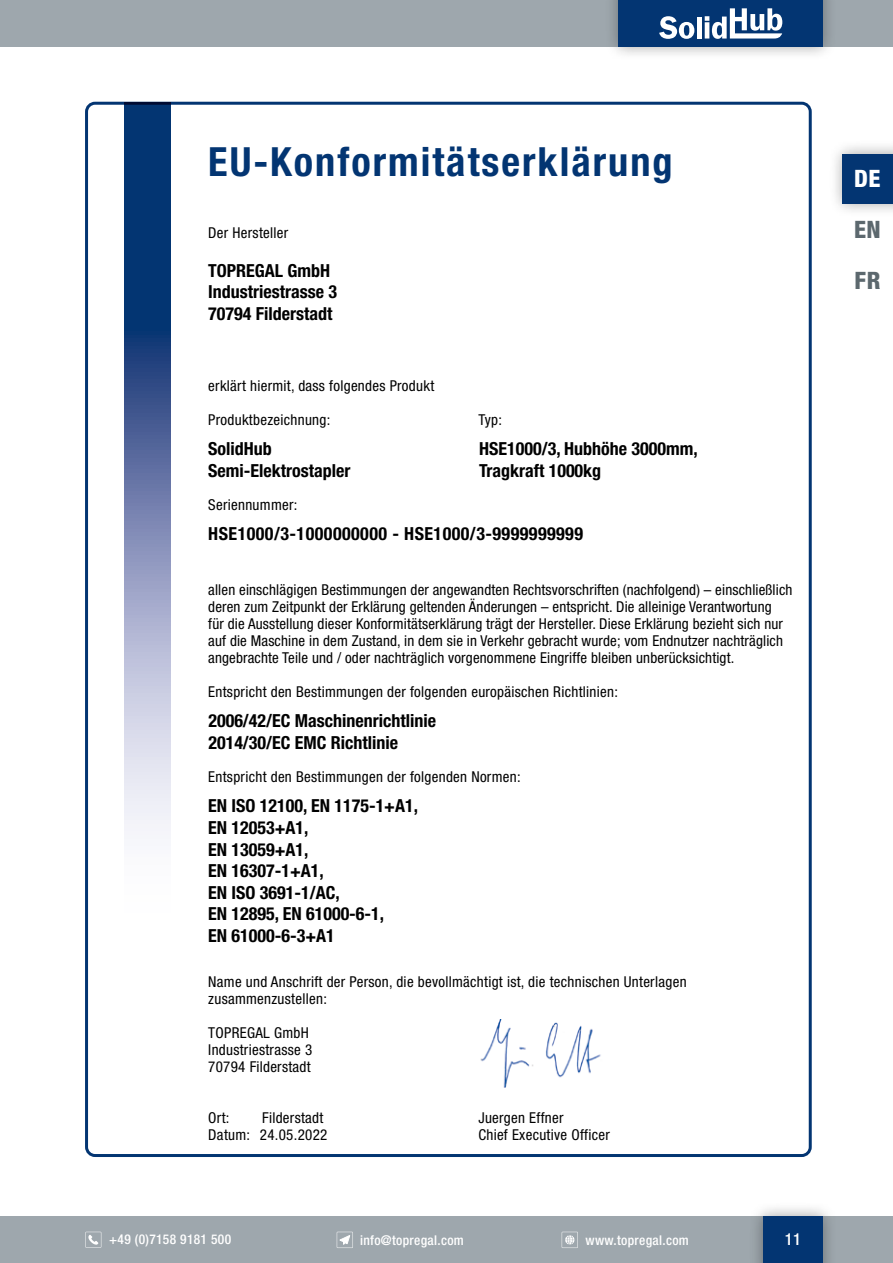
<style>
.page{position:relative;width:893px;height:1263px;background:#fff}
.page>*{position:absolute;margin:0;border:0;box-sizing:border-box;transform-origin:0 0}
.t1{font:700 condensed 40.35px "Helvetica Neue LT Pro";letter-spacing:.05em;color:#033572}
.t2{font:800 condensed 24px/51px "Helvetica Neue LT Pro";color:#5c686e}
.t3{font:800 condensed 24px "Helvetica Neue LT Pro";color:#fff}
.t4{font:700 condensed 18px/21.6px "Helvetica Neue LT Pro";color:#000}
.t5{font:700 condensed 18px "Helvetica Neue LT Pro";letter-spacing:.025em;color:#000}
.t6{font:500 condensed 16.5px "Helvetica Neue LT Pro";color:#fff}
.t7{font:condensed 15px/17px "Helvetica Neue LT Pro";letter-spacing:.01em;color:#000}
.t8{font:500 condensed 13.5px "Helvetica Neue LT Pro";letter-spacing:.025em;color:#fff}
</style>
<div class="page">
<div style="left:0;top:1216px;width:893px;height:47px;background:#9ea7ad"></div>
<svg style="left:562px;top:1232px;width:16px;height:16px"></svg>
<svg style="left:337px;top:1232px;width:16px;height:16px"></svg>
<svg style="left:85px;top:1232px;width:16px;height:16px"></svg>
<div style="left:0;top:0;width:893px;height:47px;background:#9ea7ad"></div>
<div style="left:604px;top:0;width:233px;height:61px;background:#000;opacity:.35"></div>
<div style="left:619px;top:0;width:204px;height:47px;background:#033572"></div>
<div style="left:749px;top:1202px;width:88px;height:61px;background:#000;opacity:.35"></div>
<div style="left:763px;top:1216px;width:60px;height:47px;background:#033572"></div>
<div style="left:829px;top:139px;width:64px;height:78px;background:#000;opacity:.35"></div>
<div style="left:843px;top:154px;width:50px;height:49px;background:#033572"></div>
<svg style="left:659px;top:16px;width:35px;height:23px"></svg>
<hr style="left:697px;top:17px;width:4px;height:22px;background:#fff">
<svg style="left:705px;top:8px;width:77px;height:31px"></svg>
<img style="left:480px;top:1020px;width:121px;height:67px">
<svg style="left:125px;top:102px;width:46px;height:729px;background:#657ca7"></svg>
<h1 class="t1" style="left:208px;top:137px;width:466px">EU-Konformitätserklärung</h1>
<p class="t7" style="left:208px;top:224px;width:81px">Der Hersteller</p>
<p class="t4" style="left:208px;top:260px;width:130px">TOPREGAL GmbH<br>Industriestrasse 3<br>70794 Filderstadt</p>
<p class="t7" style="left:208px;top:377px;width:227px">erklärt hiermit, dass folgendes Produkt</p>
<p class="t7" style="left:208px;top:411px;width:124px">Produktbezeichnung:</p>
<p class="t7" style="left:478px;top:411px;width:25px">Typ:</p>
<p class="t4" style="left:208px;top:438px;width:144px">SolidHub<br>Semi-Elektrostapler</p>
<p class="t7" style="left:208px;top:496px;width:91px">Seriennummer:</p>
<p class="t4" style="left:479px;top:438px;width:220px">HSE1000/3, Hubhöhe 3000mm,<br>Tragkraft 1000kg</p>
<p class="t5" style="left:208px;top:523px;width:376px">HSE1000/3-1000000000 - HSE1000/3-9999999999</p>
<p class="t7" style="left:208px;top:581px;width:586px">allen einschlägigen Bestimmungen der angewandten Rechtsvorschriften (nachfolgend) – einschließlich deren zum Zeitpunkt der Erklärung geltenden Änderungen – entspricht. Die alleinige Verantwortung<br>für die Ausstellung dieser Konformitätserklärung trägt der Hersteller. Diese Erklärung bezieht sich nur auf die Maschine in dem Zustand, in dem sie in Verkehr gebracht wurde; vom Endnutzer nachträglich angebrachte Teile und / oder nachträglich vorgenommene Eingriffe bleiben unberücksichtigt.</p>
<p class="t7" style="left:208px;top:683px;width:411px">Entspricht den Bestimmungen der folgenden europäischen Richtlinien:</p>
<p class="t4" style="left:208px;top:710px;width:229px">2006/42/EC Maschinenrichtlinie<br>2014/30/EC EMC Richtlinie</p>
<p class="t7" style="left:208px;top:768px;width:314px">Entspricht den Bestimmungen der folgenden Normen:</p>
<p class="t4" style="left:208px;top:795px;width:211px">EN ISO 12100, EN 1175-1+A1,<br>EN 12053+A1,<br>EN 13059+A1,<br>EN 16307-1+A1,<br>EN ISO 3691-1/AC,<br>EN 12895, EN 61000-6-1,<br>EN 61000-6-3+A1</p>
<p class="t7" style="left:208px;top:973px;width:480px">Name und Anschrift der Person, die bevollmächtigt ist, die technischen Unterlagen zusammenzustellen:</p>
<p class="t7" style="left:208px;top:1024px;width:105px">TOPREGAL GmbH<br>Industriestrasse 3<br>70794 Filderstadt</p>
<p class="t7" style="left:208px;top:1109px;width:23px">Ort:</p>
<p class="t7" style="left:262px;top:1109px;width:63px">Filderstadt</p>
<p class="t7" style="left:478px;top:1109px;width:87px">Juergen Effner</p>
<p class="t7" style="left:208px;top:1126px;width:43px">Datum:</p>
<p class="t7" style="left:478px;top:1126px;width:133px">Chief Executive Officer</p>
<p class="t7" style="left:260px;top:1126px;width:69px">24.05.2022</p>
<p class="t8" style="left:109px;top:1231px;width:123px">+49 (0)7158 9181 500</p>
<p class="t8" style="left:360px;top:1232px;width:105px">info@topregal.com</p>
<p class="t8" style="left:585px;top:1232px;width:105px">www.topregal.com</p>
<p class="t6" style="left:785px;top:1229px;width:18px">11</p>
<h2 class="t3" style="left:854px;top:164px;width:28px">DE</h2>
<h2 class="t2" style="left:854px;top:204px;width:28px">EN<br>FR</h2>
</div>
